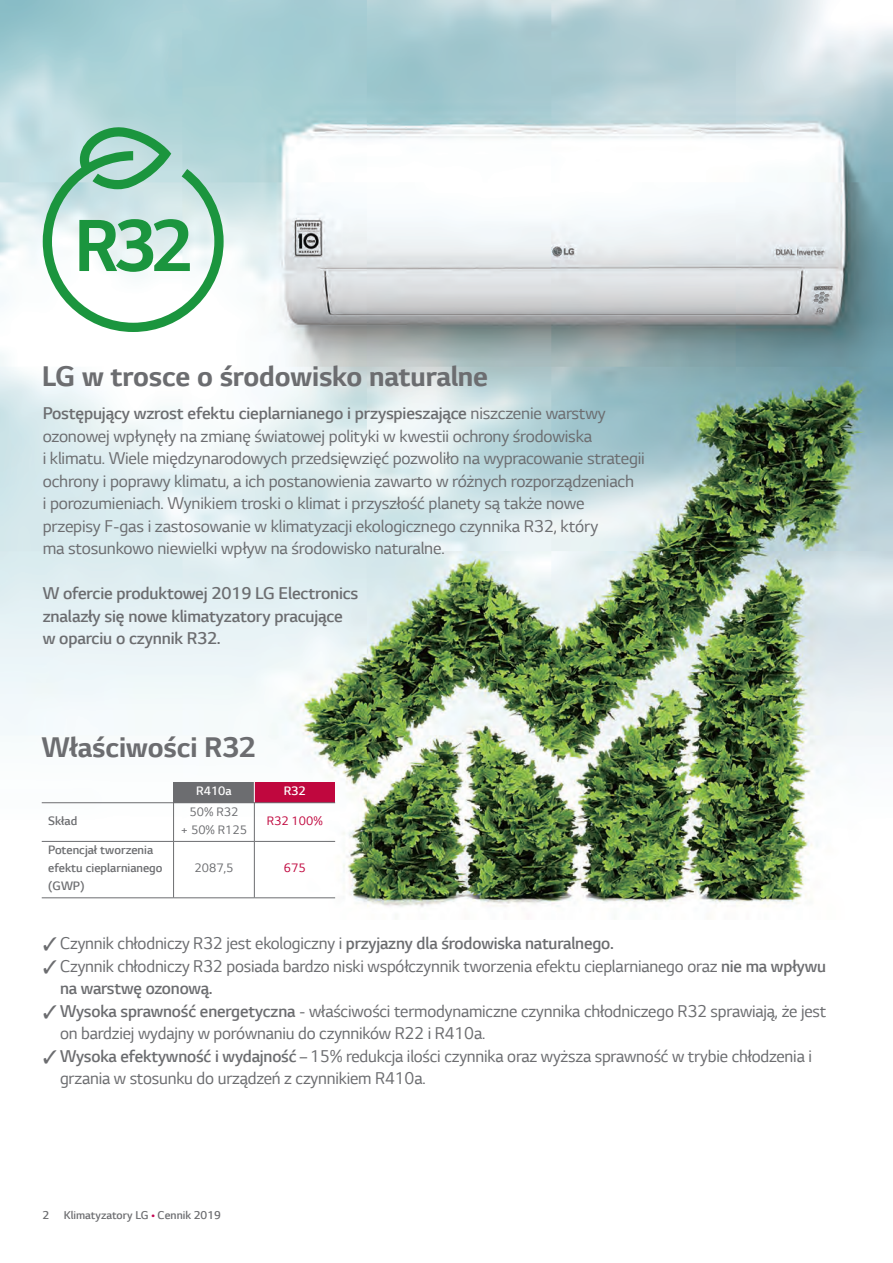
<style>
.page{position:relative;width:893px;height:1263px;background:#fff}
.page>*{position:absolute;margin:0;border:0;box-sizing:border-box;transform-origin:0 0}
.BODY___TITLE{font:700 30px "LG Smart";letter-spacing:-.005em;color:#6c6d70}
.BODY{font:18px/22.5px "LG Smart";letter-spacing:-.01em;color:#6c6d70}
.BODY-2{font:300 18px/22.5px "LG Smart";letter-spacing:-.01em;color:#6c6d70}
.서브_카피{font:300 12.9px/17.7px "LG Smart";color:#6c6d70}
.서브_카피-2{font:12.9px/17.7px "LG Smart";color:#6c6d70;text-align:center}
.서브_카피-3{font:12.9px "LG Smart";color:#c0073e}
.서브_카피-4{font:300 12.9px "LG Smart";color:#fff}
.t1{font:300 12px "LG Smart";color:#6c6d70}
.s1{font-weight:300}
.s2{color:#c30552}
</style>
<div class="page">
<img style="left:0;top:0;width:893px;height:907px">
<div style="left:174px;top:782px;width:80px;height:21px;background:#6c6d70"></div>
<div style="left:254px;top:782px;width:81px;height:21px;background:#c0073e"></div>
<hr style="left:173px;top:803px;width:1px;height:38px;background:#6c6d70">
<hr style="left:254px;top:803px;width:1px;height:38px;background:#6c6d70">
<hr style="left:173px;top:841px;width:1px;height:57px;background:#6c6d70">
<hr style="left:254px;top:841px;width:1px;height:57px;background:#6c6d70">
<svg style="left:254px;top:782px;width:1px;height:20px"></svg>
<hr style="left:42px;top:841px;width:132px;height:1px;background:#6c6d70">
<hr style="left:174px;top:841px;width:80px;height:1px;background:#6c6d70">
<hr style="left:254px;top:841px;width:81px;height:1px;background:#6c6d70">
<hr style="left:42px;top:802px;width:132px;height:1px;background:#6c6d70">
<hr style="left:254px;top:802px;width:81px;height:1px;background:#6c6d70">
<hr style="left:42px;top:897px;width:132px;height:1px;background:#6c6d70">
<hr style="left:174px;top:897px;width:80px;height:1px;background:#6c6d70">
<hr style="left:254px;top:897px;width:81px;height:1px;background:#6c6d70">
<svg style="left:43px;top:126px;width:181px;height:206px"></svg>
<p class="BODY___TITLE" style="left:42px;top:359px;width:448px">LG w trosce o środowisko naturalne</p>
<p class="BODY" style="left:43px;top:402px;width:604px"><span class="s1">Postępujący wzrost efektu cieplarnianego i przyspieszające</span> niszczenie warstwy ozonowej wpłynęły na zmianę światowej polityki w kwestii ochrony środowiska<br>i klimatu. Wiele międzynarodowych przedsięwzięć pozwoliło na wypracowanie strategii ochrony i poprawy klimatu, a ich postanowienia zawarto w różnych rozporządzeniach<br>i porozumieniach. Wynikiem troski o klimat i przyszłość planety są także nowe przepisy F-gas i zastosowanie w klimatyzacji ekologicznego czynnika R32, który<br>ma stosunkowo niewielki wpływ na środowisko naturalne.</p>
<p class="BODY-2" style="left:43px;top:582px;width:317px">W ofercie produktowej 2019 LG Electronics znalazły się nowe klimatyzatory pracujące w oparciu o czynnik R32.</p>
<p class="BODY___TITLE" style="left:42px;top:730px;width:215px">Właściwości R32</p>
<p class="서브_카피-4" style="left:196px;top:783px;width:37px">R410a</p>
<p class="서브_카피-4" style="left:284px;top:783px;width:24px">R32</p>
<p class="서브_카피" style="left:48px;top:812px;width:31px">Skład</p>
<p class="서브_카피-2" style="left:181px;top:803px;width:68px">50% R32<br>+ 50% R125</p>
<p class="서브_카피-3" style="left:267px;top:813px;width:57px">R32 100%</p>
<p class="서브_카피" style="left:48px;top:841px;width:116px">Potencjał tworzenia efektu cieplarnianego (GWP)</p>
<p class="서브_카피-2" style="left:195px;top:859px;width:40px">2087,5</p>
<p class="서브_카피-3" style="left:284px;top:860px;width:23px">675</p>
<p class="BODY" style="left:43px;top:932px;width:573px">✓ Czynnik chłodniczy R32 jest ekologiczny i <span class="s1">przyjazny dla środowiska naturalnego.</span></p>
<p class="BODY" style="left:60px;top:954px;width:767px;text-indent:-17px">✓ Czynnik chłodniczy R32 posiada bardzo niski współczynnik tworzenia efektu cieplarnianego oraz <span class="s1">nie ma wpływu na warstwę ozonową.</span></p>
<p class="BODY" style="left:60px;top:999px;width:768px;text-indent:-17px">✓ <span class="s1">Wysoka sprawność energetyczna</span> - właściwości termodynamiczne czynnika chłodniczego R32 sprawiają, że jest on bardziej wydajny w porównaniu do czynników R22 i R410a.</p>
<p class="BODY" style="left:60px;top:1044px;width:753px;text-indent:-17px">✓ <span class="s1">Wysoka efektywność i wydajność</span> – 15% redukcja ilości czynnika oraz wyższa sprawność w trybie chłodzenia i grzania w stosunku do urządzeń z czynnikiem R410a.</p>
<p class="t1" style="left:43px;top:1208px;width:180px">2 Klimatyzatory LG <span class="s2">•</span> Cennik 2019</p>
</div>
